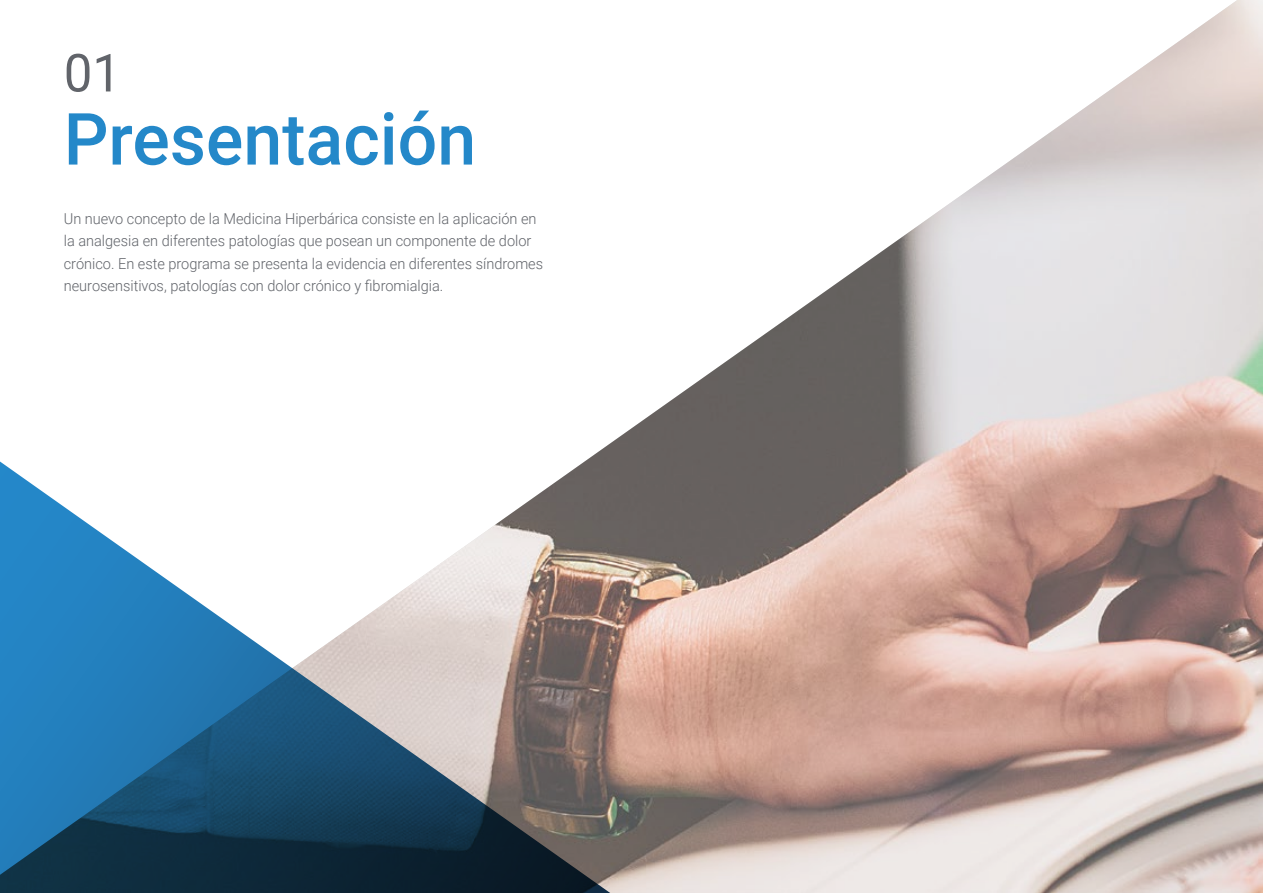
<style>
.page{position:relative;width:1263px;height:893px;background:#fff}
.page>*{position:absolute;margin:0;border:0;box-sizing:border-box;transform-origin:0 0}
.t1{font:500 72px "Roboto";color:#2488c9}
.t2{font:52.5px "Roboto";color:#61646a}
.t3{font:300 15px/22.5px "Roboto";color:#61646a}
</style>
<div class="page">
<img style="left:606px;top:0;width:657px;height:893px">
<svg style="left:0;top:446px;width:640px;height:447px"></svg>
<h2 class="t2" style="left:64px;top:36px;width:59px">01</h2>
<h1 class="t1" style="left:64px;top:89px;width:414px">Presentación</h1>
<p class="t3" style="left:64px;top:207px;width:481px">Un nuevo concepto de la Medicina Hiperbárica consiste en la aplicación en la analgesia en diferentes patologías que posean un componente de dolor crónico. En este programa se presenta la evidencia en diferentes síndromes neurosensitivos, patologías con dolor crónico y fibromialgia.</p>
</div>
